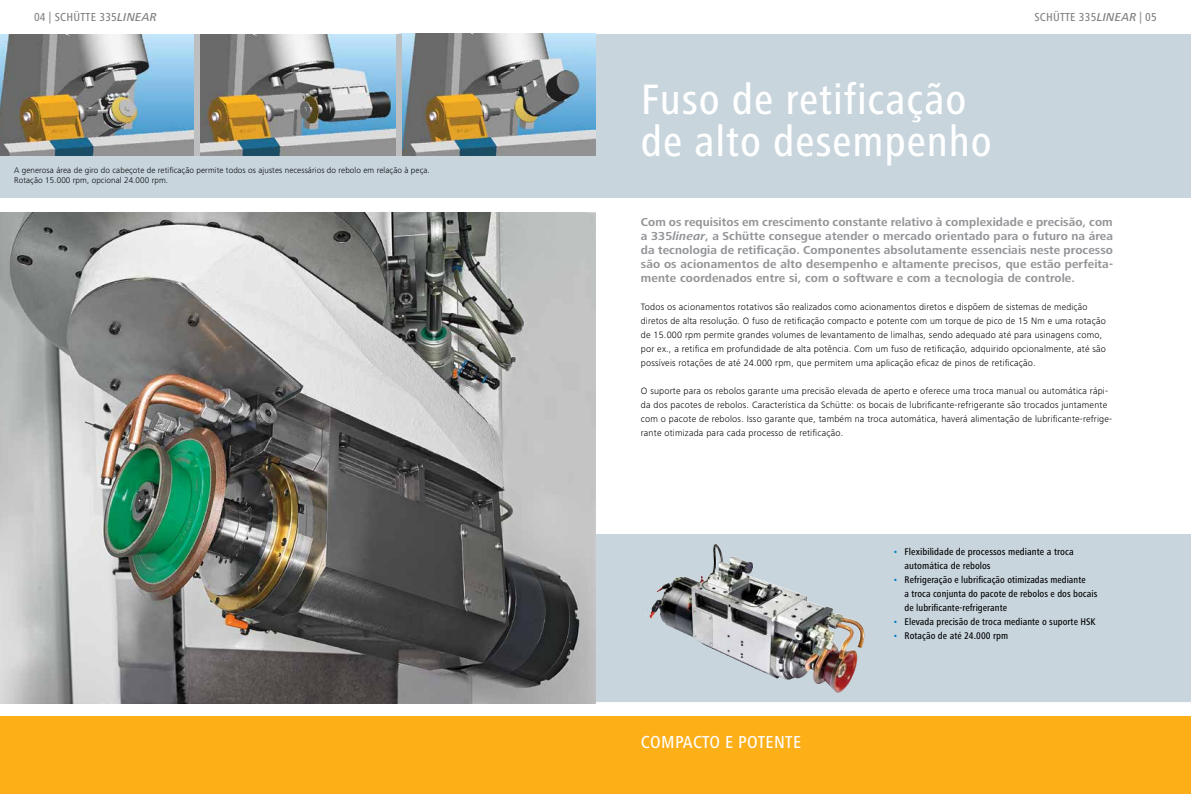
<style>
.page{position:relative;width:1191px;height:794px;background:#fff}
.page>*{position:absolute;margin:0;border:0;box-sizing:border-box;transform-origin:0 0}
.t1{font:500 condensed 44px/42px "Frutiger Next LT";letter-spacing:.02em;color:#fff}
.t2{font:500 condensed 18px "Frutiger Next LT";letter-spacing:.015em;color:#fff}
.t3{font:700 12px/14px "Frutiger Next LT";letter-spacing:.01em;color:#939598;text-align:justify}
.t4{font:500 condensed 12px "Frutiger Next LT";letter-spacing:.02em;color:#808285}
.t5{font:500 condensed 10px/14px "Frutiger Next LT";letter-spacing:.005em;color:#000}
.t6{font:300 9.5px/14px "Frutiger Next LT";letter-spacing:.02em;color:#000}
.t7{font:300 8.5px/10px "Frutiger Next LT";letter-spacing:.01em;color:#000}
.s1{font-style:italic;font-stretch:normal}
.s2{font-style:italic}
.s3{color:#0080c6}
</style>
<div class="page">
<div style="left:0;top:716px;width:1191px;height:78px;background:#fcaf17"></div>
<div style="left:0;top:34px;width:1191px;height:164px;background:#c8d5dd"></div>
<svg style="left:595px;top:534px;width:596px;height:168px;background:#bfc9d0"></svg>
<img style="left:0;top:213px;width:595px;height:490px">
<img style="left:200px;top:34px;width:395px;height:122px">
<img style="left:0;top:34px;width:194px;height:122px">
<img style="left:656px;top:543px;width:59px;height:56px">
<svg style="left:396px;top:34px;width:5px;height:122px"></svg>
<svg style="left:194px;top:34px;width:6px;height:122px"></svg>
<p class="t4" style="left:34px;top:10px;width:124px">04 | Schütte 335<span class="s1">LINEAR</span></p>
<p class="t4" style="left:1034px;top:10px;width:124px">Schütte 335<span class="s1">LINEAR</span> | 05</p>
<p class="t7" style="left:14px;top:165px;width:417px">A generosa área de giro do cabeçote de retificação permite todos os ajustes necessários do rebolo em relação à peça.<br>Rotação 15.000 rpm, opcional 24.000 rpm.</p>
<h1 class="t1" style="left:641px;top:78px;width:352px">Fuso de retificação de alto desempenho</h1>
<p class="t3" style="left:641px;top:215px;width:473px">Com os requisitos em crescimento constante relativo à complexidade e precisão, com a 335<span class="s2">linear</span>, a Schütte consegue atender o mercado orientado para o futuro na área da tecnologia de retificação. Componentes absolutamente essenciais neste processo são os acionamentos de alto desempenho e altamente precisos, que estão perfeita&shy;mente coordenados entre si, com o software e com a tecnologia de controle.</p>
<p class="t6" style="left:641px;top:300px;width:467px">Todos os acionamentos rotativos são realizados como acionamentos diretos e dispõem de sistemas de medição diretos de alta resolução. O fuso de retificação compacto e potente com um torque de pico de 15 Nm e uma rotação de 15.000 rpm permite grandes volumes de levantamento de limalhas, sendo adequado até para usinagens como, por ex., a retifica em profundidade de alta potência. Com um fuso de retificação, adquirido opcionalmente, até são possíveis rotações de até 24.000 rpm, que permitem uma aplicação eficaz de pinos de retificação.</p>
<p class="t6" style="left:641px;top:384px;width:473px">O suporte para os rebolos garante uma precisão elevada de aperto e oferece uma troca manual ou automática rápi&shy;da dos pacotes de rebolos. Característica da Schütte: os bocais de lubrificante-refrigerante são trocados juntamente com o pacote de rebolos. Isso garante que, também na troca automática, haverá alimentação de lubrificante-refrige&shy;rante otimizada para cada processo de retificação.</p>
<h2 class="t2" style="left:641px;top:731px;width:12px">COMP</h2>
<h2 class="t2" style="left:683px;top:731px;width:117px">ACTO E POTENTE</h2>
<p class="t5" style="left:904px;top:545px;width:171px;text-indent:-11px"><span class="s3">•</span> Flexibilidade de processos mediante a troca automática de rebolos</p>
<p class="t5" style="left:904px;top:573px;width:194px;text-indent:-11px"><span class="s3">•</span> Refrigeração e lubrificação otimizadas mediante<br>a troca conjunta do pacote de rebolos e dos bocais de lubrificante-refrigerante</p>
<p class="t5" style="left:893px;top:615px;width:204px"><span class="s3">•</span> Elevada precisão de troca mediante o suporte HSK</p>
<p class="t5" style="left:893px;top:629px;width:116px"><span class="s3">•</span> Rotação de até 24.000 rpm</p>
</div>
